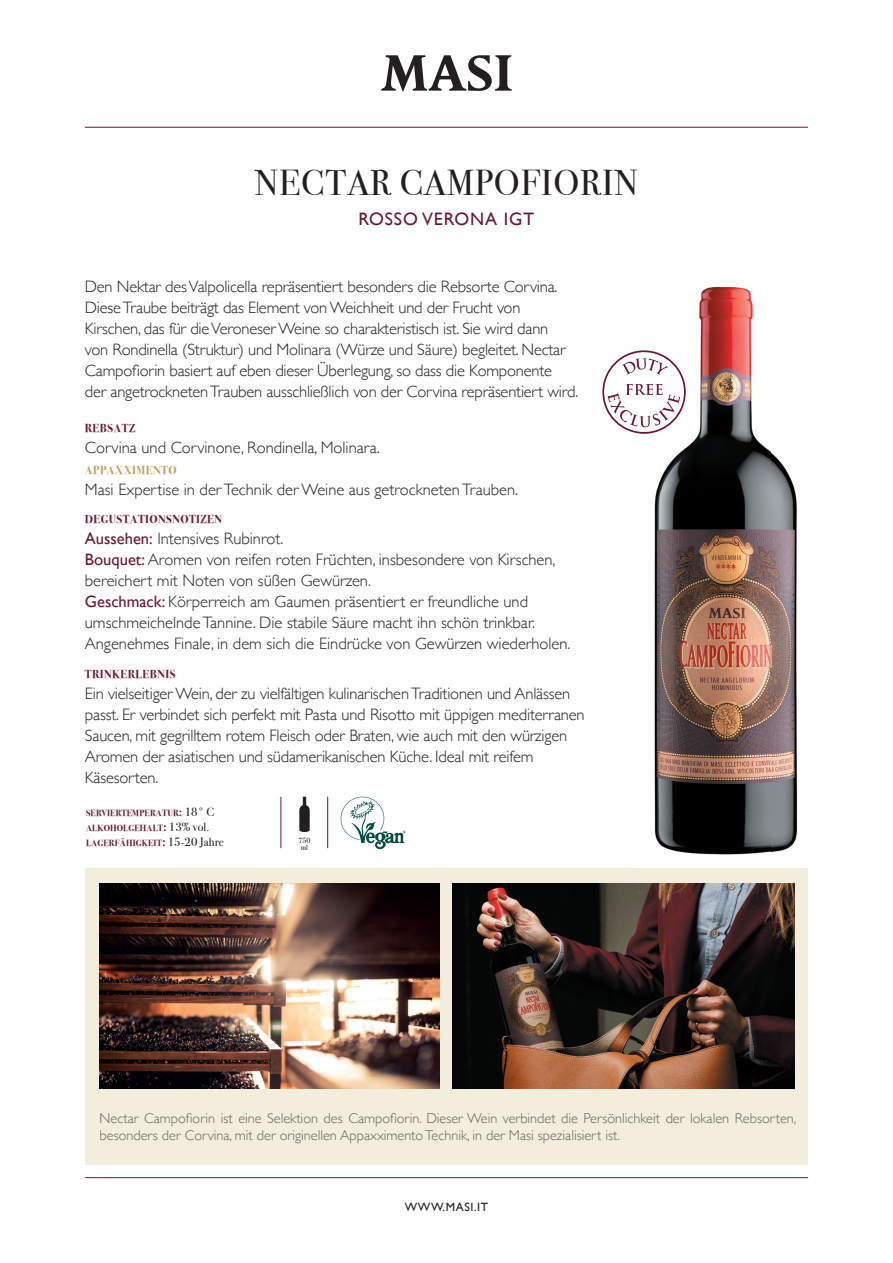
<style>
.page{position:relative;width:893px;height:1263px;background:#fff}
.page>*{position:absolute;margin:0;border:0;box-sizing:border-box;transform-origin:0 0}
.t1{font:36px "Bodoni Svty Two ITCTT";letter-spacing:.025em;color:#231f20}
.t2{font:18px "Gill Sans";letter-spacing:.05em;color:#6b172d}
.t3{font:300 16.5px/21px "Gill Sans";letter-spacing:-.01em;color:#231f20}
.t4{font:300 14.25px/17.1px "Gill Sans";color:#231f20}
.t5{font:12px "Gill Sans";letter-spacing:.05em;color:#231f20}
.t6{font:700 11.55px "Bodoni Svty Two ITCTT";letter-spacing:.035em;color:#6b172d}
.t7{font:700 11.55px "Bodoni Svty Two ITCTT";letter-spacing:.035em;color:#bb9e5c}
.t8{font:700 8.85px/15.3px "Bodoni Svty Two ITCTT";letter-spacing:.015em;color:#6b172d}
.t9{font:7.5px/7.5px "Bodoni Svty Two ITCTT";color:#231f20;text-align:center}
.s1{font-weight:400;color:#6b172d}
.s2{font-size:12px}
.s3{font-weight:400;font-size:12px;color:#231f20}
.s4{font-size:12.75px}
</style>
<div class="page">
<hr style="left:85px;top:127px;width:723px;height:1px;background:#6b172d">
<hr style="left:85px;top:1177px;width:723px;height:1px;background:#6b172d">
<svg style="left:381px;top:55px;width:131px;height:37px"></svg>
<div style="left:85px;top:868px;width:723px;height:297px;background:#f2eddc"></div>
<div style="left:101px;top:1113px;width:694px;height:13px;background:#f2eddc"></div>
<div style="left:101px;top:1130px;width:518px;height:14px;background:#f2eddc"></div>
<img style="left:100px;top:883px;width:340px;height:205px">
<img style="left:453px;top:883px;width:342px;height:205px">
<img style="left:643px;top:286px;width:155px;height:569px">
<svg style="left:299px;top:797px;width:11px;height:35px"></svg>
<hr style="left:281px;top:797px;width:1px;height:51px;background:#6b172d">
<hr style="left:327px;top:797px;width:1px;height:51px;background:#6b172d">
<svg style="left:341px;top:797px;width:65px;height:52px"></svg>
<svg style="left:622px;top:358px;width:46px;height:17px"></svg>
<svg style="left:607px;top:384px;width:73px;height:43px"></svg>
<div style="left:602px;top:350px;width:84px;height:84px;border:2px solid #6b172d;border-radius:50%"></div>
<h1 class="t1" style="left:255px;top:154px;width:385px">NECTAR CAMPOFIORIN</h1>
<p class="t2" style="left:358px;top:209px;width:177px">ROSSO VERONA IGT</p>
<p class="t3" style="left:85px;top:275px;width:495px">Den Nektar des Valpolicella repräsentiert besonders die Rebsorte Corvina.<br>Diese Traube beiträgt das Element von Weichheit und der Frucht von Kirschen, das für die Veroneser Weine so charakteristisch ist. Sie wird dann<br>von Rondinella (Struktur) und Molinara (Würze und Säure) begleitet. Nectar Campofiorin basiert auf eben dieser Überlegung, so dass die Komponente<br>der angetrockneten Trauben ausschließlich von der Corvina repräsentiert wird.</p>
<p class="t6" style="left:85px;top:418px;width:52px">REBSATZ</p>
<p class="t3" style="left:85px;top:436px;width:296px">Corvina und Corvinone, Rondinella, Molinara.</p>
<p class="t7" style="left:85px;top:460px;width:93px">APPAXXIMENTO</p>
<p class="t3" style="left:85px;top:478px;width:435px">Masi Expertise in der Technik der Weine aus getrockneten Trauben.</p>
<p class="t6" style="left:85px;top:510px;width:139px">DEGUSTATIONSNOTIZEN</p>
<p class="t3" style="left:85px;top:527px;width:487px"><span class="s1">Aussehen:</span> Intensives Rubinrot.<br><span class="s1">Bouquet:</span> Aromen von reifen roten Früchten, insbesondere von Kirschen, bereichert mit Noten von süßen Gewürzen.<br><span class="s1">Geschmack:</span> Körperreich am Gaumen präsentiert er freundliche und umschmeichelnde Tannine. Die stabile Säure macht ihn schön trinkbar.<br>Angenehmes Finale, in dem sich die Eindrücke von Gewürzen wiederholen.</p>
<p class="t6" style="left:85px;top:664px;width:92px">TRINKERLEBNIS</p>
<p class="t3" style="left:85px;top:682px;width:501px">Ein vielseitiger Wein, der zu vielfältigen kulinarischen Traditionen und Anlässen passt. Er verbindet sich perfekt mit Pasta und Risotto mit üppigen mediterranen Saucen, mit gegrilltem rotem Fleisch oder Braten, wie auch mit den würzigen Aromen der asiatischen und südamerikanischen Küche. Ideal mit reifem Käsesorten.</p>
<p class="t8" style="left:86px;top:804px;width:139px">SERVIERTEMPERATUR<span class="s2">:</span> <span class="s3">18° C<br></span>ALKOHOLGEHALT<span class="s4">:</span> <span class="s3">13% vol.<br></span>LAGERFÄHIGKEIT<span class="s4">:</span> <span class="s3">15-20 Jahre</span></p>
<p class="t9" style="left:298px;top:835px;width:13px">750 ml</p>
<p class="t4" style="left:100px;top:1109px;width:698px">Nectar Campofiorin ist eine Selektion des Campofiorin. Dieser Wein verbindet die Persönlichkeit der lokalen Rebsorten, besonders der Corvina, mit der originellen Appaxximento Technik, in der Masi spezialisiert ist.</p>
<p class="t5" style="left:405px;top:1200px;width:85px">WWW.MASI.IT</p>
</div>
